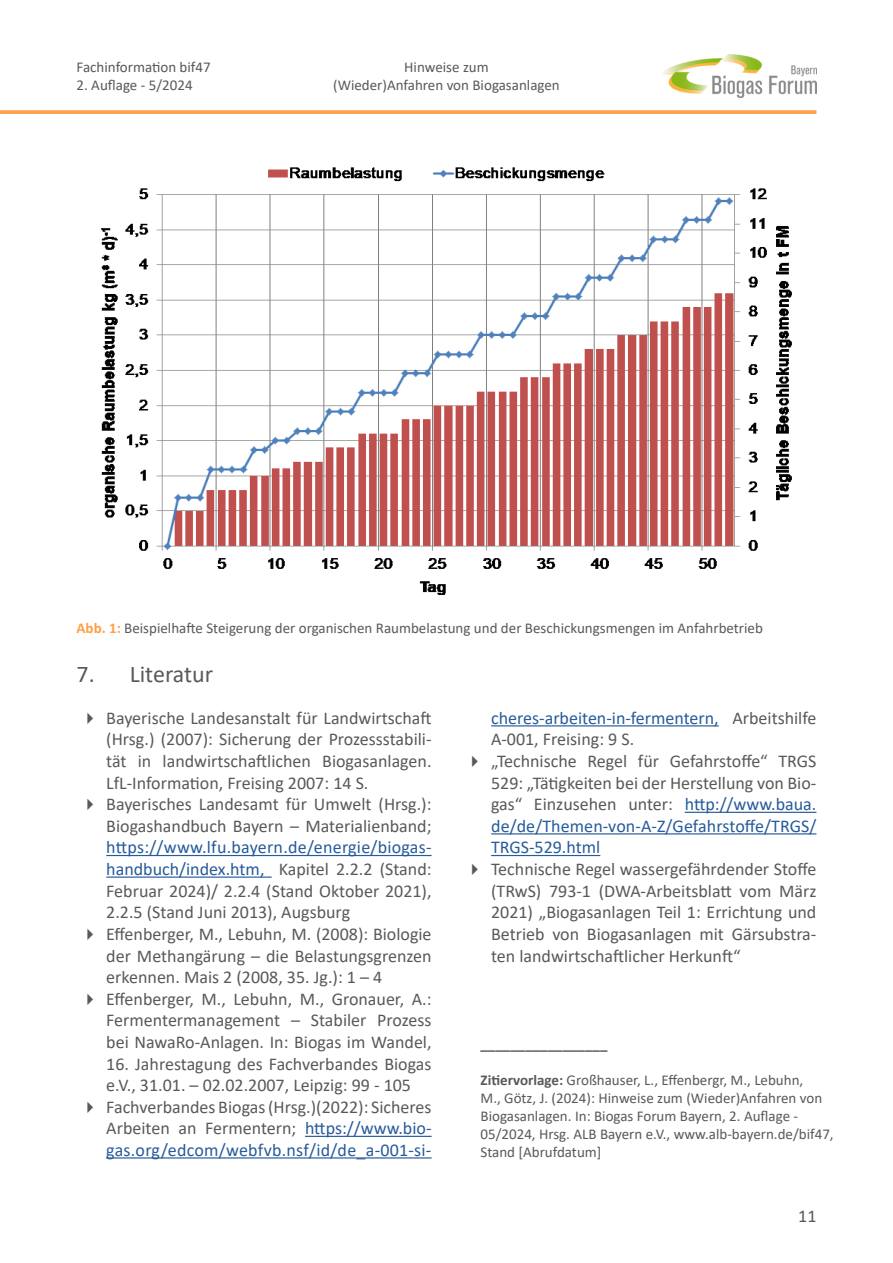
<style>
.page{position:relative;width:893px;height:1263px;background:#fff}
.page>*{position:absolute;margin:0;border:0;box-sizing:border-box;transform-origin:0 0}
.t1{font:24px "Calibri";color:#595959}
.t2{font:18px/21.6px "Calibri";color:#595959}
.t3{font:15px/18px "Calibri";color:#595959;text-align:center}
.t4{font:700 15px "Calibri";color:#595959}
.s1{font-weight:700;color:#ffa04a}
.s2{color:#275b9b}
.s3{font-weight:700}
</style>
<div class="page">
<svg style="left:0;top:110px;width:816px;height:4px;background:#ffa554"></svg>
<img style="left:662px;top:54px;width:154px;height:44px">
<img style="left:101px;top:167px;width:691px;height:428px">
<hr style="left:106px;top:855px;width:326px;height:1px;background:#275b9b">
<hr style="left:106px;top:876px;width:166px;height:2px;background:#275b9b">
<hr style="left:305px;top:1136px;width:127px;height:1px;background:#275b9b">
<hr style="left:106px;top:1157px;width:326px;height:1px;background:#275b9b">
<hr style="left:491px;top:725px;width:228px;height:1px;background:#275b9b">
<hr style="left:685px;top:812px;width:131px;height:1px;background:#275b9b">
<hr style="left:491px;top:833px;width:325px;height:1px;background:#275b9b">
<hr style="left:491px;top:855px;width:109px;height:1px;background:#275b9b">
<p class="t3" style="left:77px;top:58px;width:136px">Fachinformation bif47</p>
<p class="t3" style="left:77px;top:76px;width:118px">2. Auflage - 5/2024</p>
<p class="t3" style="left:333px;top:58px;width:228px">Hinweise zum<br>(Wieder)Anfahren von Biogasanlagen</p>
<p class="t3" style="left:77px;top:619px;width:688px"><span class="s1">Abb. 1:</span> Beispielhafte Steigerung der organischen Raumbelastung und der Beschickungsmengen im Anfahrbetrieb</p>
<h1 class="t1" style="left:77px;top:657px;width:138px">7. Literatur</h1>
<p class="t2" style="left:106px;top:707px;width:327px">Bayerische Landesanstalt für Landwirtschaft (Hrsg.) (2007): Sicherung der Prozessstabili&shy;tät in landwirtschaftlichen Biogasanlagen.<br>LfL-Information, Freising 2007: 14 S.<br>Bayerisches Landesamt für Umwelt (Hrsg.):<br>Biogashandbuch Bayern – Materialienband;</p>
<p class="t2" style="left:106px;top:836px;width:327px"><span class="s2">https://www.lfu.bayern.de/energie/biogas&shy;handbuch/index.htm,</span> Kapitel 2.2.2 (Stand:<br>Februar 2024)/ 2.2.4 (Stand Oktober 2021), 2.2.5 (Stand Juni 2013), Augsburg Effenberger, M., Lebuhn, M. (2008): Biologie der Methangärung – die Belastungsgrenzen erkennen. Mais 2 (2008, 35. Jg.): 1 – 4<br>Effenberger, M., Lebuhn, M., Gronauer, A.:<br>Fermentermanagement – Stabiler Prozess bei NawaRo-Anlagen. In: Biogas im Wandel,</p>
<p class="t2" style="left:106px;top:1052px;width:327px">16. Jahrestagung des Fachverbandes Biogas e.V., 31.01. – 02.02.2007, Leipzig: 99 - 105<br>Fachverbandes Biogas (Hrsg.)(2022): Sicheres Arbeiten an Fermentern; <span class="s2">https://www.bio&shy;gas.org/edcom/webfvb.nsf/id/de_a-001-si-</span></p>
<p class="t2" style="left:491px;top:707px;width:327px"><span class="s2">cheres-arbeiten-in-fermentern,</span> Arbeitshilfe A-001, Freising: 9 S.<br>„Technische Regel für Gefahrstoffe“ TRGS 529: „Tätigkeiten bei der Herstellung von Bio&shy;gas“ Einzusehen unter: <span class="s2">http://www.baua. de/de/Themen-von-A-Z/Gefahrstoffe/TRGS/ TRGS-529.html</span></p>
<p class="t2" style="left:491px;top:858px;width:327px;text-align:justify">Technische Regel wassergefährdender Stoffe (TRwS) 793-1 (DWA-Arbeitsblatt vom März 2021) „Biogasanlagen Teil 1: Errichtung und Betrieb von Biogasanlagen mit Gärsubstra&shy;ten landwirtschaftlicher Herkunft“</p>
<p class="t4" style="left:480px;top:1033px;width:128px">_________________</p>
<p class="t3" style="left:480px;top:1070px;width:355px;text-align:left"><span class="s3">Zitiervorlage:</span> Großhauser, L., Effenbergr, M., Lebuhn,<br>M., Götz, J. (2024): Hinweise zum (Wieder)Anfahren von Biogasanlagen. In: Biogas Forum Bayern, 2. Auflage - 05/2024, Hrsg. ALB Bayern e.V., www.alb-bayern.de/bif47, Stand [Abrufdatum]</p>
<p class="t2" style="left:798px;top:1205px;width:20px">11</p>
</div>
